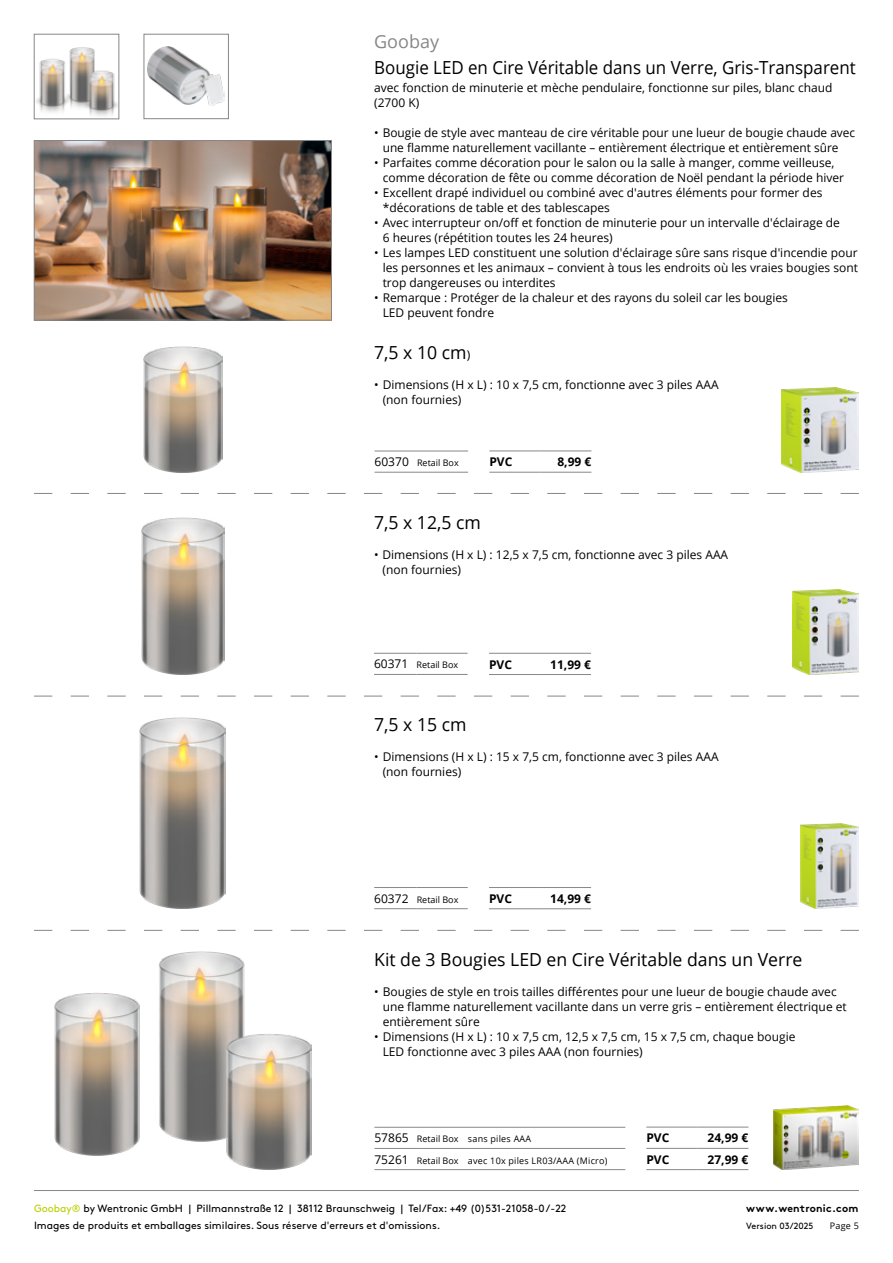
<style>
.page{position:relative;width:893px;height:1263px;background:#fff}
.page>*{position:absolute;margin:0;border:0;box-sizing:border-box;transform-origin:0 0}
.t1{font:18px "Open Sans";color:#000}
.t2{font:18px "Open Sans";color:#000;scale:.94 1}
.t3{font:18px "Open Sans";color:#868786}
.t4{font:12px/15px "Open Sans";color:#000}
.t5{font:700 12px "Open Sans";color:#000}
.t6{font:10.5px/16.8px "Brown";color:#000}
.t7{font:700 10.5px "Brown";letter-spacing:.025em;color:#000}
.t8{font:9px "Open Sans";letter-spacing:.025em;color:#000}
.t9{font:9px "Open Sans";color:#000}
.t10{font:9px "Brown";color:#000}
.s1{font-size:12px}
.s2{color:#bbcf00}
</style>
<div class="page">
<hr style="left:34px;top:1190px;width:825px;height:1px;background:#868786">
<img style="left:801px;top:824px;width:58px;height:85px">
<img style="left:792px;top:590px;width:67px;height:84px">
<img style="left:774px;top:1106px;width:85px;height:63px">
<svg style="left:34px;top:696px;width:825px;height:1px"></svg>
<svg style="left:34px;top:930px;width:825px;height:1px"></svg>
<svg style="left:34px;top:493px;width:825px;height:1px"></svg>
<img style="left:148px;top:47px;width:76px;height:59px">
<div style="left:144px;top:34px;width:85px;height:85px;border:1px solid #868786"></div>
<img style="left:36px;top:142px;width:294px;height:176px">
<div style="left:34px;top:140px;width:298px;height:180px;border:1px solid #868786"></div>
<img style="left:144px;top:346px;width:79px;height:126px">
<hr style="left:375px;top:451px;width:42px;height:1px;background:#868786">
<hr style="left:375px;top:472px;width:42px;height:1px;background:#868786">
<hr style="left:417px;top:451px;width:51px;height:1px;background:#868786">
<hr style="left:417px;top:472px;width:51px;height:1px;background:#868786">
<hr style="left:374px;top:653px;width:43px;height:1px;background:#868786">
<hr style="left:374px;top:674px;width:43px;height:1px;background:#868786">
<hr style="left:417px;top:653px;width:51px;height:1px;background:#868786">
<hr style="left:417px;top:674px;width:51px;height:1px;background:#868786">
<img style="left:36px;top:47px;width:81px;height:69px">
<div style="left:34px;top:34px;width:85px;height:85px;border:1px solid #868786"></div>
<img style="left:142px;top:517px;width:82px;height:158px">
<img style="left:140px;top:717px;width:86px;height:192px">
<hr style="left:374px;top:887px;width:43px;height:1px;background:#868786">
<hr style="left:374px;top:908px;width:43px;height:1px;background:#868786">
<hr style="left:417px;top:887px;width:51px;height:1px;background:#868786">
<hr style="left:417px;top:908px;width:51px;height:1px;background:#868786">
<img style="left:55px;top:952px;width:256px;height:217px">
<img style="left:781px;top:387px;width:78px;height:85px">
<hr style="left:489px;top:887px;width:51px;height:1px;background:#868786">
<hr style="left:540px;top:887px;width:51px;height:1px;background:#868786">
<hr style="left:489px;top:908px;width:51px;height:1px;background:#868786">
<hr style="left:540px;top:908px;width:51px;height:1px;background:#868786">
<hr style="left:489px;top:653px;width:51px;height:1px;background:#868786">
<hr style="left:540px;top:653px;width:51px;height:1px;background:#868786">
<hr style="left:489px;top:674px;width:51px;height:1px;background:#868786">
<hr style="left:540px;top:674px;width:51px;height:1px;background:#868786">
<hr style="left:489px;top:451px;width:51px;height:1px;background:#868786">
<hr style="left:540px;top:451px;width:51px;height:1px;background:#868786">
<hr style="left:489px;top:472px;width:51px;height:1px;background:#868786">
<hr style="left:540px;top:472px;width:51px;height:1px;background:#868786">
<hr style="left:646px;top:1127px;width:51px;height:1px;background:#868786">
<hr style="left:697px;top:1127px;width:51px;height:1px;background:#868786">
<hr style="left:646px;top:1148px;width:51px;height:1px;background:#868786">
<hr style="left:697px;top:1148px;width:51px;height:1px;background:#868786">
<hr style="left:646px;top:1169px;width:51px;height:1px;background:#868786">
<hr style="left:697px;top:1169px;width:51px;height:1px;background:#868786">
<hr style="left:374px;top:1127px;width:43px;height:1px;background:#868786">
<hr style="left:374px;top:1148px;width:43px;height:1px;background:#868786">
<hr style="left:374px;top:1169px;width:43px;height:1px;background:#868786">
<hr style="left:417px;top:1127px;width:51px;height:1px;background:#868786">
<hr style="left:468px;top:1127px;width:157px;height:1px;background:#868786">
<hr style="left:417px;top:1148px;width:51px;height:1px;background:#868786">
<hr style="left:468px;top:1148px;width:157px;height:1px;background:#868786">
<hr style="left:417px;top:1169px;width:51px;height:1px;background:#868786">
<hr style="left:468px;top:1169px;width:157px;height:1px;background:#868786">
<h1 class="t3" style="left:374px;top:29px;width:66px">Goobay</h1>
<h1 class="t2" style="left:374px;top:55px;width:514px">Bougie LED en Cire Véritable dans un Verre, Gris-Transparent</h1>
<p class="t4" style="left:374px;top:80px;width:460px;line-height:14.4px">avec fonction de minuterie et mèche pendulaire, fonctionne sur piles, blanc chaud (2700 K)</p>
<p class="t4" style="left:383px;top:125px;width:474px;text-indent:-9px">• Bougie de style avec manteau de cire véritable pour une lueur de bougie chaude avec une flamme naturellement vacillante – entièrement électrique et entièrement sûre</p>
<p class="t4" style="left:383px;top:155px;width:463px;text-indent:-9px">• Parfaites comme décoration pour le salon ou la salle à manger, comme veilleuse, comme décoration de fête ou comme décoration de Noël pendant la période hiver</p>
<p class="t4" style="left:383px;top:185px;width:441px;text-indent:-9px">• Excellent drapé individuel ou combiné avec d'autres éléments pour former des *décorations de table et des tablescapes</p>
<p class="t4" style="left:383px;top:215px;width:459px;text-indent:-9px">• Avec interrupteur on/off et fonction de minuterie pour un intervalle d'éclairage de<br>6 heures (répétition toutes les 24 heures)</p>
<p class="t4" style="left:383px;top:245px;width:477px;text-align:justify;text-indent:-9px">• Les lampes LED constituent une solution d'éclairage sûre sans risque d'incendie pour les personnes et les animaux – convient à tous les endroits où les vraies bougies sont trop dangereuses ou interdites</p>
<p class="t4" style="left:383px;top:290px;width:407px;text-indent:-9px">• Remarque : Protéger de la chaleur et des rayons du soleil car les bougies<br>LED peuvent fondre</p>
<h1 class="t1" style="left:374px;top:340px;width:98px">7,5 x 10 cm<span class="s1">)</span></h1>
<p class="t4" style="left:383px;top:376px;width:337px;text-indent:-9px">• Dimensions (H x L) : 10 x 7,5 cm, fonctionne avec 3 piles AAA (non fournies)</p>
<p class="t9" style="left:375px;top:457px;width:86px"><span class="s1">60370</span> Retail Box</p>
<p class="t5" style="left:489px;top:453px;width:24px">PVC</p>
<p class="t5" style="left:557px;top:453px;width:36px">8,99 €</p>
<h1 class="t1" style="left:374px;top:510px;width:108px">7,5 x 12,5 cm</h1>
<p class="t4" style="left:382px;top:547px;width:347px;text-indent:-9px">• Dimensions (H x L) : 12,5 x 7,5 cm, fonctionne avec 3 piles AAA (non fournies)</p>
<p class="t9" style="left:374px;top:659px;width:86px"><span class="s1">60371</span> Retail Box</p>
<p class="t5" style="left:489px;top:656px;width:24px">PVC</p>
<p class="t5" style="left:550px;top:656px;width:42px">11,99 €</p>
<h1 class="t1" style="left:374px;top:712px;width:94px">7,5 x 15 cm</h1>
<p class="t4" style="left:383px;top:749px;width:337px;text-indent:-9px">• Dimensions (H x L) : 15 x 7,5 cm, fonctionne avec 3 piles AAA (non fournies)</p>
<p class="t9" style="left:374px;top:893px;width:86px"><span class="s1">60372</span> Retail Box</p>
<p class="t5" style="left:489px;top:890px;width:24px">PVC</p>
<p class="t5" style="left:550px;top:890px;width:42px">14,99 €</p>
<h1 class="t1" style="left:374px;top:947px;width:430px">Kit de 3 Bougies LED en Cire Véritable dans un Verre</h1>
<p class="t4" style="left:383px;top:983px;width:466px;text-indent:-9px">• Bougies de style en trois tailles différentes pour une lueur de bougie chaude avec une flamme naturellement vacillante dans un verre gris – entièrement électrique et entièrement sûre</p>
<p class="t4" style="left:383px;top:1028px;width:414px;text-indent:-9px">• Dimensions (H x L) : 10 x 7,5 cm, 12,5 x 7,5 cm, 15 x 7,5 cm, chaque bougie<br>LED fonctionne avec 3 piles AAA (non fournies)</p>
<p class="t8" style="left:374px;top:1133px;width:158px"><span class="s1">57865</span> Retail Box sans piles AAA</p>
<p class="t8" style="left:374px;top:1154px;width:234px"><span class="s1">75261</span> Retail Box avec 10x piles LR03/AAA (Micro)</p>
<p class="t6" style="left:34px;top:1199px;width:534px"><span class="s2">Goobay®</span> by Wentronic GmbH | Pillmannstraße 12 | 38112 Braunschweig | Tel/Fax: +49 (0)531-21058-0 /-22<br>Images de produits et emballages similaires. Sous réserve d'erreurs et d'omissions.</p>
<p class="t5" style="left:646px;top:1129px;width:24px">PVC</p>
<p class="t5" style="left:707px;top:1129px;width:42px">24,99 €</p>
<p class="t5" style="left:646px;top:1151px;width:24px">PVC</p>
<p class="t5" style="left:707px;top:1151px;width:42px">27,99 €</p>
<p class="t7" style="left:746px;top:1199px;width:114px">www.wentronic.com</p>
<p class="t10" style="left:746px;top:1219px;width:69px">Version 03/2025</p>
<p class="t9" style="left:830px;top:1219px;width:31px">Page 5</p>
</div>
